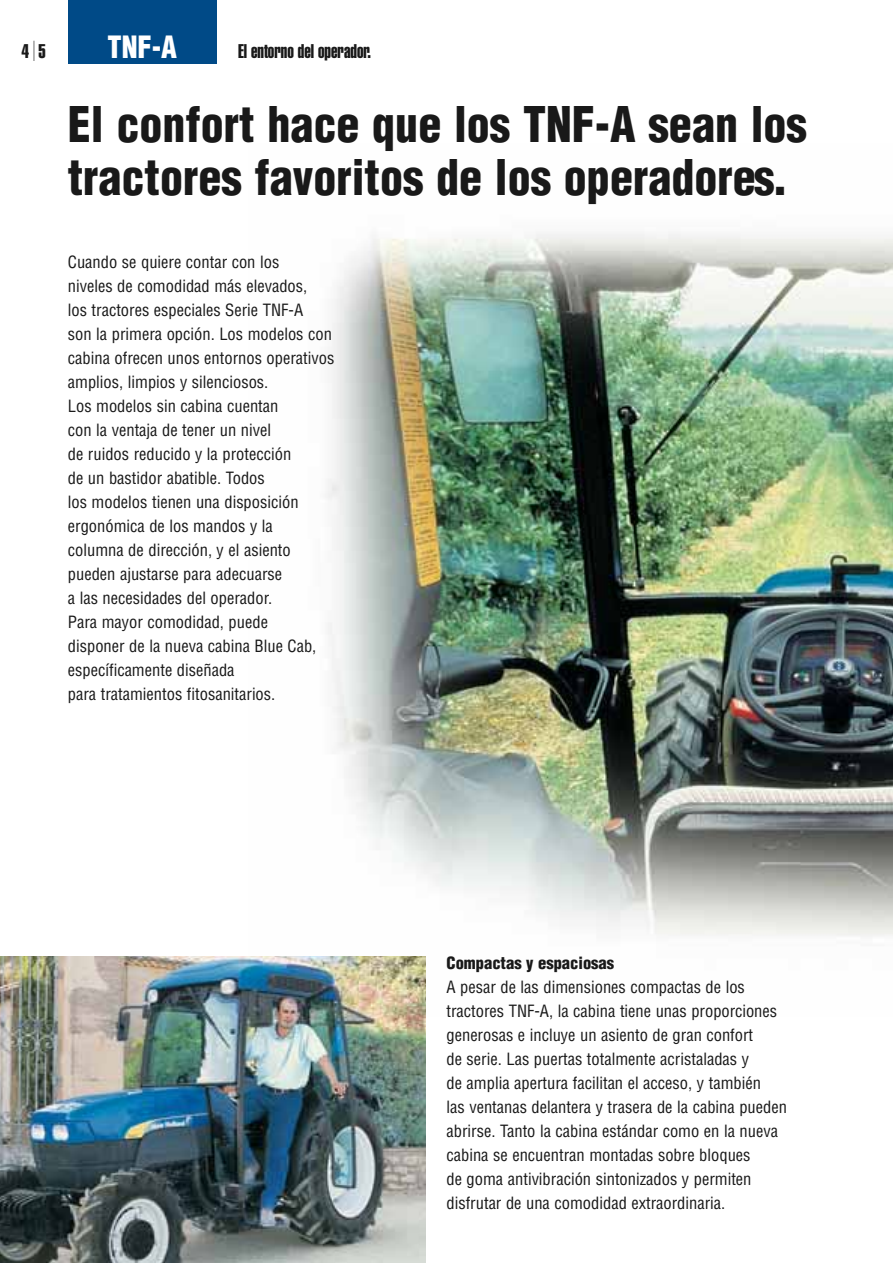
<style>
.page{position:relative;width:893px;height:1263px;background:#fff}
.page>*{position:absolute;margin:0;border:0;box-sizing:border-box;transform-origin:0 0}
.t1{font:900 condensed 48px/52.5px "Helvetica";color:#191919;scale:.96 1}
.t2{font:900 condensed 30px "Helvetica";color:#fff;scale:.95 1}
.t3{font:19.5px "Helvetica Extra Compressed";color:#191919}
.t4{font:condensed 16.5px/24px "Helvetica";color:#191919}
.t5{font:900 condensed 16.5px "Helvetica";color:#191919}
.s1{font-family:"Helvetica";font-stretch:condensed;font-size:27px}
</style>
<div class="page">
<img style="left:248px;top:233px;width:644px;height:783px">
<div style="left:68px;top:0;width:149px;height:64px;background:#004a87"></div>
<img style="left:0;top:957px;width:425px;height:306px">
<p class="t3" style="left:22px;top:44px;width:26px">4<span class="s1">I</span> 5</p>
<h2 class="t2" style="left:107px;top:36px;width:75px">TNF-A</h2>
<p class="t3" style="left:238px;top:44px;width:135px">El entorno del operador.</p>
<h1 class="t1" style="left:68px;top:103px;width:771px">El confort hace que los TNF-A sean los tractores favoritos de los operadores.</h1>
<p class="t4" style="left:68px;top:251px;width:268px">Cuando se quiere contar con los<br>niveles de comodidad más elevados,<br>los tractores especiales Serie TNF-A<br>son la primera opción. Los modelos con cabina ofrecen unos entornos operativos amplios, limpios y silenciosos.<br>Los modelos sin cabina cuentan<br>con la ventaja de tener un nivel<br>de ruidos reducido y la protección<br>de un bastidor abatible. Todos<br>los modelos tienen una disposición ergonómica de los mandos y la<br>columna de dirección, y el asiento pueden ajustarse para adecuarse<br>a las necesidades del operador.<br>Para mayor comodidad, puede<br>disponer de la nueva cabina Blue Cab, específicamente diseñada<br>para tratamientos fitosanitarios.</p>
<p class="t5" style="left:446px;top:956px;width:169px">Compactas y espaciosas</p>
<p class="t4" style="left:446px;top:976px;width:342px">A pesar de las dimensiones compactas de los tractores TNF-A, la cabina tiene unas proporciones generosas e incluye un asiento de gran confort<br>de serie. Las puertas totalmente acristaladas y<br>de amplia apertura facilitan el acceso, y también<br>las ventanas delantera y trasera de la cabina pueden abrirse. Tanto la cabina estándar como en la nueva cabina se encuentran montadas sobre bloques<br>de goma antivibración sintonizados y permiten disfrutar de una comodidad extraordinaria.</p>
</div>
